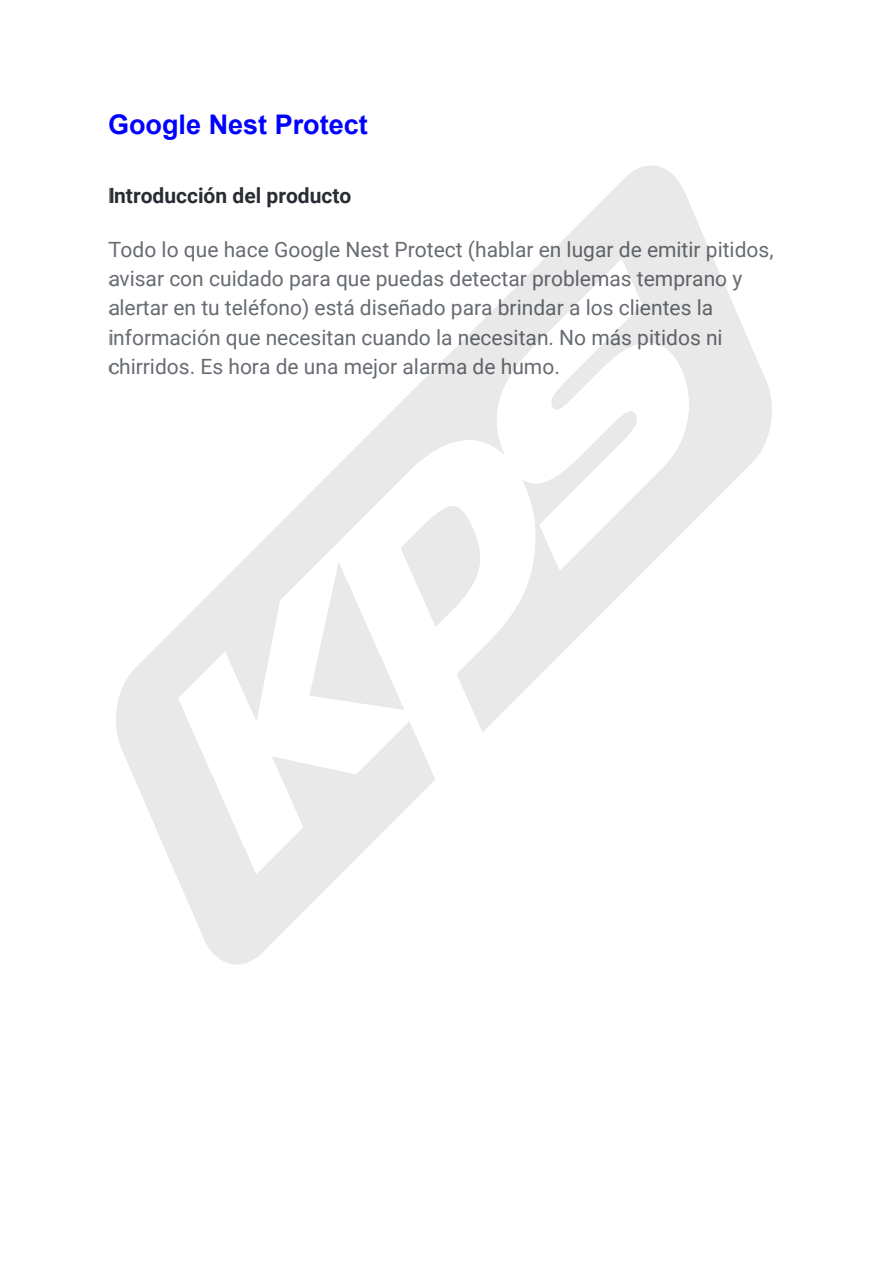
<style>
.page{position:relative;width:894px;height:1265px;background:#fff}
.page>*{position:absolute;margin:0;border:0;box-sizing:border-box;transform-origin:0 0}
.t1{font:700 27px "Arial";color:#00f}
.t2{font:21px/29.2px "Roboto";color:#676c72}
.t3{font:700 21px "Roboto";color:#292d33}
</style>
<div class="page">
<svg style="left:116px;top:166px;width:656px;height:798px"></svg>
<svg style="left:310px;top:505px;width:177px;height:205px"></svg>
<p class="t1" style="left:108px;top:106px;width:261px">Google Nest Protect</p>
<p class="t3" style="left:108px;top:180px;width:245px">Introducción del producto</p>
<p class="t2" style="left:108px;top:234px;width:667px">Todo lo que hace Google Nest Protect (hablar en lugar de emitir pitidos, avisar con cuidado para que puedas detectar problemas temprano y alertar en tu teléfono) está diseñado para brindar a los clientes la información que necesitan cuando la necesitan. No más pitidos ni chirridos. Es hora de una mejor alarma de humo.</p>
</div>
